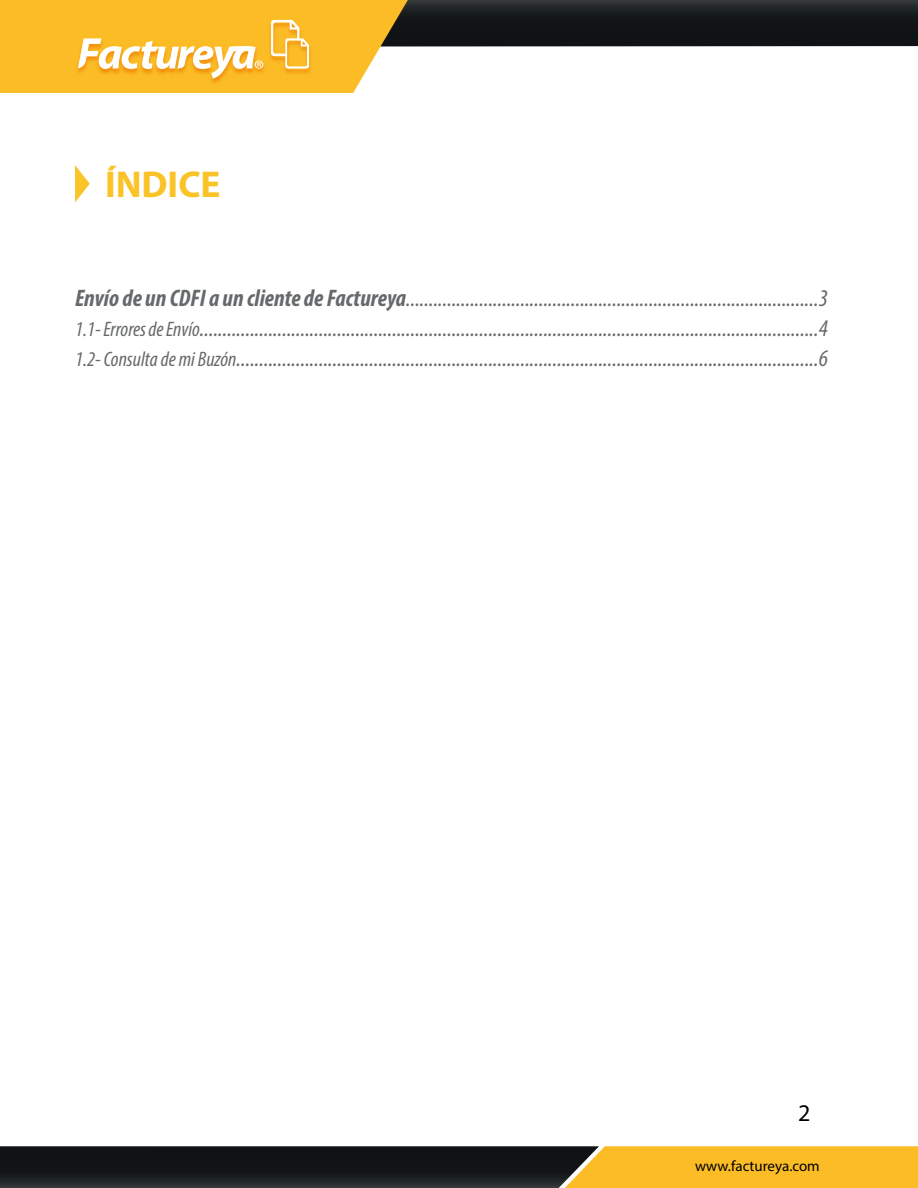
<style>
.page{position:relative;width:918px;height:1188px;background:#fff}
.page>*{position:absolute;margin:0;border:0;box-sizing:border-box;transform-origin:0 0}
.t1{font:700 37.5px "Myriad Pro";color:#fac428}
.t2{font:italic condensed 24px/30px "Myriad Pro";color:#66696b;text-align:justify}
.t3{font:24px "Myriad Pro";color:#000}
.t4{font:15px "Myriad Pro";color:#000002}
.s1{font-weight:700}
.s2{font-size:21px}
</style>
<div class="page">
<svg style="left:0;top:1146px;width:918px;height:42px;background:#6b5722"></svg>
<svg style="left:0;top:0;width:918px;height:93px"></svg>
<svg style="left:75px;top:165px;width:15px;height:38px"></svg>
<h1 class="t1" style="left:105px;top:160px;width:117px">ÍNDICE</h1>
<p class="t2" style="left:75px;top:283px;width:755px"><span class="s1">Envío de un CDFI a un cliente de Factureya</span>..........................................................................................3<br><span class="s2">1.1- Errores de Envío</span>.......................................................................................................................................4<br><span class="s2">1.2- Consulta de mi Buzón</span>...............................................................................................................................6</p>
<p class="t3" style="left:798px;top:1098px;width:14px">2</p>
<p class="t4" style="left:695px;top:1157px;width:126px">www.factureya.com</p>
</div>
